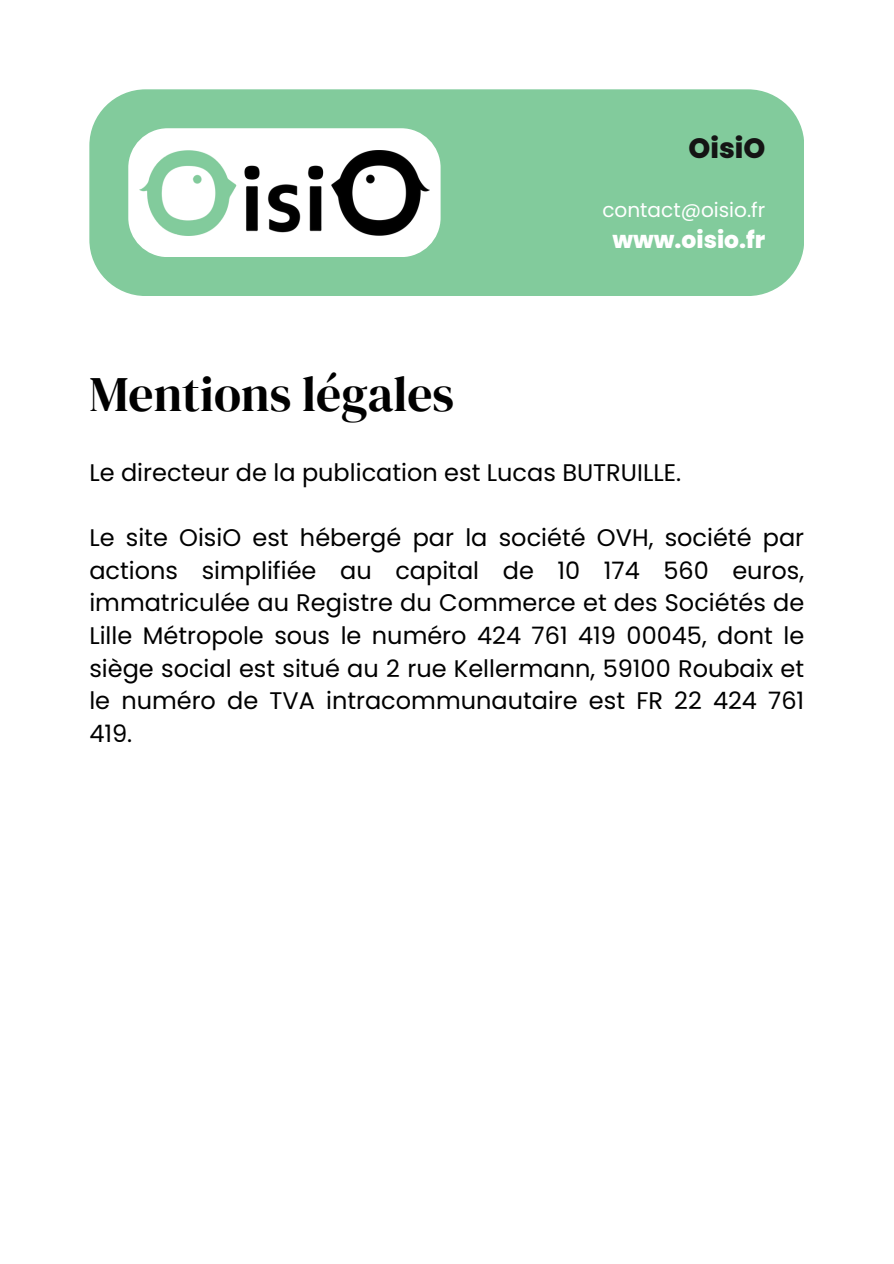
<style>
.page{position:relative;width:894px;height:1264px;background:#fff}
.page>*{position:absolute;margin:0;border:0;box-sizing:border-box;transform-origin:0 0}
.t1{font:49.5px "DM Serif Display";color:#000}
.t2{font:800 27.9px "Poppins";color:#141414}
.t3{font:24px/32.7px "Poppins";color:#000;text-align:justify}
.t4{font:800 23.4px "Poppins";color:#fff}
.t5{font:20.1px "Poppins";color:#fff}
</style>
<div class="page">
<div style="left:89px;top:89px;width:715px;height:207px;background:#82cb9c;border-radius:56px"></div>
<div style="left:128px;top:128px;width:312px;height:129px;background:#fff;border-radius:39px"></div>
<img style="left:139px;top:150px;width:290px;height:85px">
<p class="t2" style="left:688px;top:128px;width:78px">OisiO</p>
<p class="t5" style="left:602px;top:195px;width:164px">contact@oisio.fr</p>
<p class="t4" style="left:612px;top:223px;width:154px">www.oisio.fr</p>
<p class="t1" style="left:89px;top:360px;width:366px">Mentions légales</p>
<p class="t3" style="left:89px;top:456px;width:593px">Le directeur de la publication est Lucas BUTRUILLE.</p>
<p class="t3" style="left:89px;top:521px;width:716px">Le site OisiO est hébergé par la société OVH, société par actions simplifiée au capital de 10 174 560 euros, immatriculée au Registre du Commerce et des Sociétés de Lille Métropole sous le numéro 424 761 419 00045, dont le siège social est situé au 2 rue Kellermann, 59100 Roubaix et le numéro de TVA intracommunautaire est FR 22 424 761<br>419.</p>
</div>
